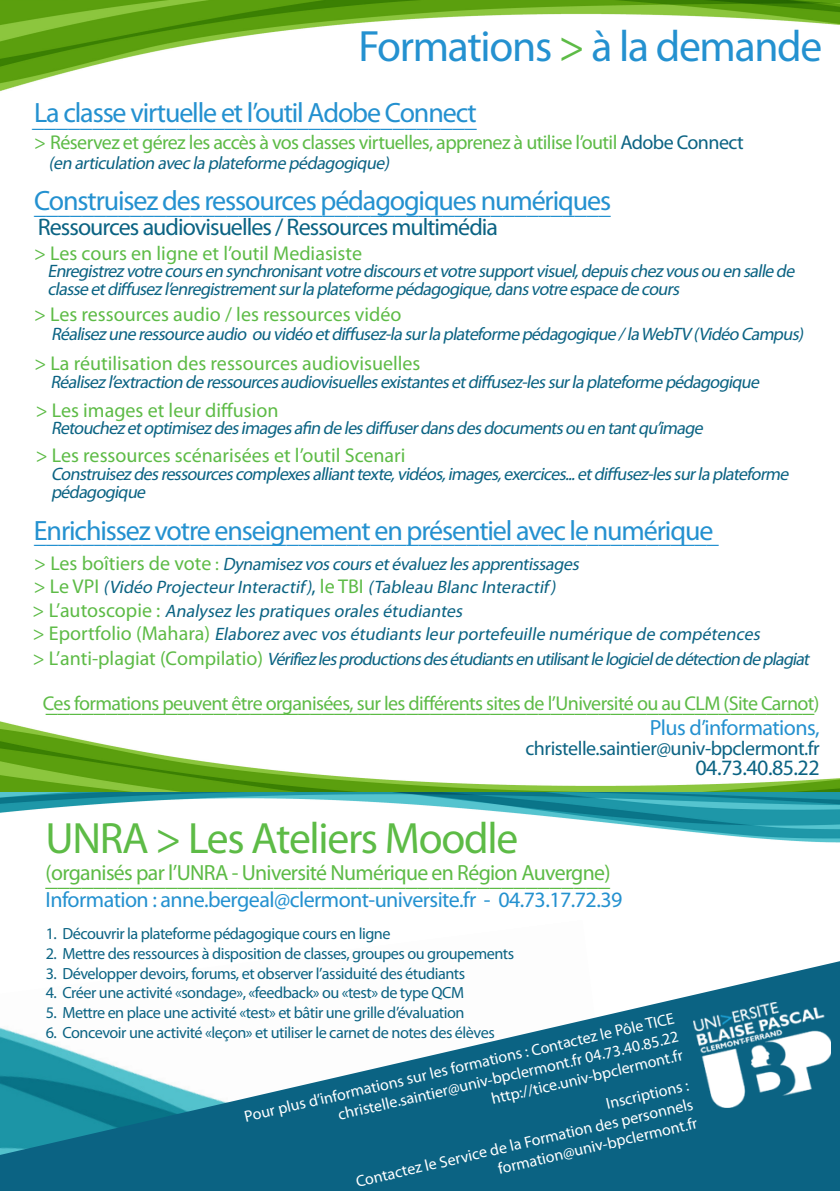
<style>
.page{position:relative;width:840px;height:1191px;background:#fff}
.page>*{position:absolute;margin:0;border:0;box-sizing:border-box;transform-origin:0 0}
.t1{font:44px "Myriad Pro";letter-spacing:-.03em;color:#5dbb46}
.t2{font:44px "Myriad Pro";letter-spacing:-.03em;color:#2491d0}
.t3{font:28px "Myriad Pro";letter-spacing:-.04em;color:#2491d0}
.t4{font:24px "Minion Pro";color:#2491d0}
.t5{font:24px "Minion Pro";color:#5dbb46}
.t6{font:24px "Myriad Pro";letter-spacing:-.04em;color:#0b6383}
.t7{font:22px "Myriad Pro";letter-spacing:-.025em;color:#2491d0}
.t8{font:22px "Myriad Pro";letter-spacing:-.03em;color:#5dbb46}
.t9{font:22px "Myriad Pro";letter-spacing:-.025em;color:#0b6383}
.t10{font:20px "Myriad Pro";letter-spacing:-.01em;color:#5dbb46}
.t11{font:20px "Myriad Pro";letter-spacing:-.03em;color:#5dbb46}
.t12{font:20px "Myriad Pro";letter-spacing:-.025em;color:#0b6383}
.t13{font:italic 18px/18px "Myriad Pro";letter-spacing:-.05em;color:#0b6383}
.t14{font:16.2px "Myriad Pro";letter-spacing:-.03em;color:#0b6383}
.t15{font:16px/19.2px "Myriad Pro";color:#fff;text-align:right}
.s1{color:#5dbb46}
.s2{color:#0b6383}
.s3{font-style:normal;font-size:20px;color:#5dbb46}
.s4{font-style:normal;font-size:20px}
.s5{font-style:normal;color:#5dbb46}
</style>
<div class="page">
<img style="left:0;top:0;width:839px;height:92px">
<img style="left:0;top:721px;width:839px;height:71px">
<img style="left:0;top:792px;width:839px;height:50px">
<svg style="left:0;top:961px;width:839px;height:230px;fill:#0b6383"></svg>
<img style="left:692px;top:1002px;width:137px;height:105px">
<p class="t2" style="left:358px;top:19px;width:465px">Formations <span class="s1">&gt;</span> à la demande</p>
<p class="t3" style="left:34px;top:95px;width:444px">La classe virtuelle et l’outil Adobe Connect</p>
<p class="t11" style="left:34px;top:129px;width:710px">&gt; Réservez et gérez les accès à vos classes virtuelles, apprenez à utilise l’outil <span class="s2">Adobe Connect</span></p>
<p class="t13" style="left:49px;top:153px;width:345px">(en articulation avecla plateforme pédagogique)</p>
<p class="t3" style="left:34px;top:183px;width:578px">Construisez des ressources pédagogiques numériques</p>
<p class="t4" style="left:34px;top:191px;width:577px">________________________________________________</p>
<p class="t10" style="left:34px;top:241px;width:329px">&gt; Les cours en ligne et l’outil Mediasiste</p>
<p class="t4" style="left:32px;top:104px;width:446px">_____________________________________</p>
<p class="t6" style="left:38px;top:212px;width:461px">Ressources audiovisuelles / Ressources multimédia</p>
<p class="t13" style="left:47px;top:262px;width:751px">Enregistrezvotrecoursen synchronisantvotrediscoursetvotresupportvisuel,depuischezvousou en sallede classeetdiffusezl’enregistrementsurlaplateformepédagogique,dansvotreespacedecours</p>
<p class="t10" style="left:34px;top:302px;width:369px">&gt; Les ressources audio / les ressources vidéo</p>
<p class="t10" style="left:34px;top:351px;width:387px">&gt; La réutilisation des ressources audiovisuelles</p>
<p class="t10" style="left:36px;top:398px;width:244px">&gt; Les images et leur diffusion</p>
<p class="t10" style="left:36px;top:443px;width:371px">&gt; Les ressources scénarisées et l’outil Scenari</p>
<p class="t13" style="left:51px;top:324px;width:757px">Réalisezuneressourceaudio ou vidéo etdiffusez-lasurlaplateformepédagogique/laWebTV (Vidéo Campus)</p>
<p class="t13" style="left:50px;top:373px;width:713px">Réalisezl’extraction deressourcesaudiovisuellesexistantesetdiffusez-lessurlaplateformepédagogique</p>
<p class="t13" style="left:51px;top:419px;width:656px">Retouchezetoptimisezdesimagesafin delesdiffuserdansdesdocumentsou en tantqu’image</p>
<p class="t13" style="left:51px;top:465px;width:742px">Construisezdesressourcescomplexesallianttexte,vidéos,images,exercices...etdiffusez-lessurlaplateforme pédagogique</p>
<p class="t3" style="left:34px;top:513px;width:680px">Enrichissez votre enseignement en présentiel avec le numérique</p>
<p class="t13" style="left:34px;top:578px;width:527px"><span class="s3">&gt; L e V P I</span> (Vidéo ProjecteurInteractif)<span class="s4">,</span> <span class="s3">l e T B I</span> (Tableau Blanc Interactif)</p>
<p class="t4" style="left:34px;top:519px;width:686px">_________________________________________________________</p>
<p class="t13" style="left:34px;top:554px;width:549px"><span class="s3">&gt; L e s b o ît i e r s d e v o t e</span> <span class="s5">:</span> Dynamisezvoscoursetévaluezlesapprentissages</p>
<p class="t13" style="left:33px;top:601px;width:435px"><span class="s3">&gt; L’ a u t o s c o p i e :</span> Analysez les pratiques orales étudiantes</p>
<p class="t13" style="left:33px;top:625px;width:732px"><span class="s3">&gt; E p o r tfo l i o ( M a h a ra )</span> Elaborez avec vos étudiants leurportefeuille numérique de compétences</p>
<p class="t13" style="left:33px;top:649px;width:781px"><span class="s3">&gt; L’ a n t i - p l a g i a t ( C o m p i l a t i o )</span> Vérifiezlesproductionsdesétudiantsen utilisantlelogicieldedétection deplagiat</p>
<p class="t11" style="left:43px;top:690px;width:777px">Ces formations peuvent être organisées, sur les différents sites de l’Université ou au CLM (Site Carnot)</p>
<p class="t5" style="left:46px;top:688px;width:769px">________________________________________________________________</p>
<p class="t7" style="left:649px;top:714px;width:171px">Plus d’informations,</p>
<p class="t12" style="left:525px;top:736px;width:295px">christelle.saintier@univ-bpclermont.fr</p>
<p class="t9" style="left:695px;top:754px;width:125px">04.73.40.85.22</p>
<p class="t1" style="left:46px;top:811px;width:474px">UNRA &gt; Les Ateliers Moodle</p>
<p class="t8" style="left:46px;top:858px;width:566px">(organisés par l’UNRA - Université Numérique en Région Auvergne)</p>
<p class="t5" style="left:45px;top:862px;width:565px">_______________________________________________</p>
<p class="t14" style="left:46px;top:923px;width:346px">1. Découvrir la plateforme pédagogique cours en ligne</p>
<p class="t14" style="left:46px;top:943px;width:469px">2. Mettre des ressources à disposition de classes, groupes ou groupements</p>
<p class="t14" style="left:46px;top:963px;width:421px">3. Développer devoirs, forums, et observer l’assiduité des étudiants</p>
<p class="t14" style="left:46px;top:983px;width:419px">4. Créer une activité «sondage», «feedback» ou «test» de type QCM</p>
<p class="t14" style="left:46px;top:1002px;width:420px">5. Mettre en place une activité «test» et bâtir une grille d’évaluation</p>
<p class="t14" style="left:46px;top:1022px;width:450px">6. Concevoir une activité «leçon» et utiliser le carnet de notes des élèves</p>
<p class="t7" style="left:45px;top:886px;width:578px">Information : anne.bergeal@clermont-universite.fr - 04.73.17.72.39</p>
<p class="t15" style="left:242px;top:1107px;width:442px;rotate:-13deg">Pour plus d’informations sur les formations : Contactez le Pôle TICE christelle.saintier@univ-bpclermont.fr 04.73.40.85.22 http://tice.univ-bpclermont.fr</p>
<p class="t15" style="left:349px;top:1153px;width:347px;rotate:-13deg">Inscriptions :<br>Contactez le Service de la Formation des personnels formation@univ-bpclermont.fr</p>
</div>
